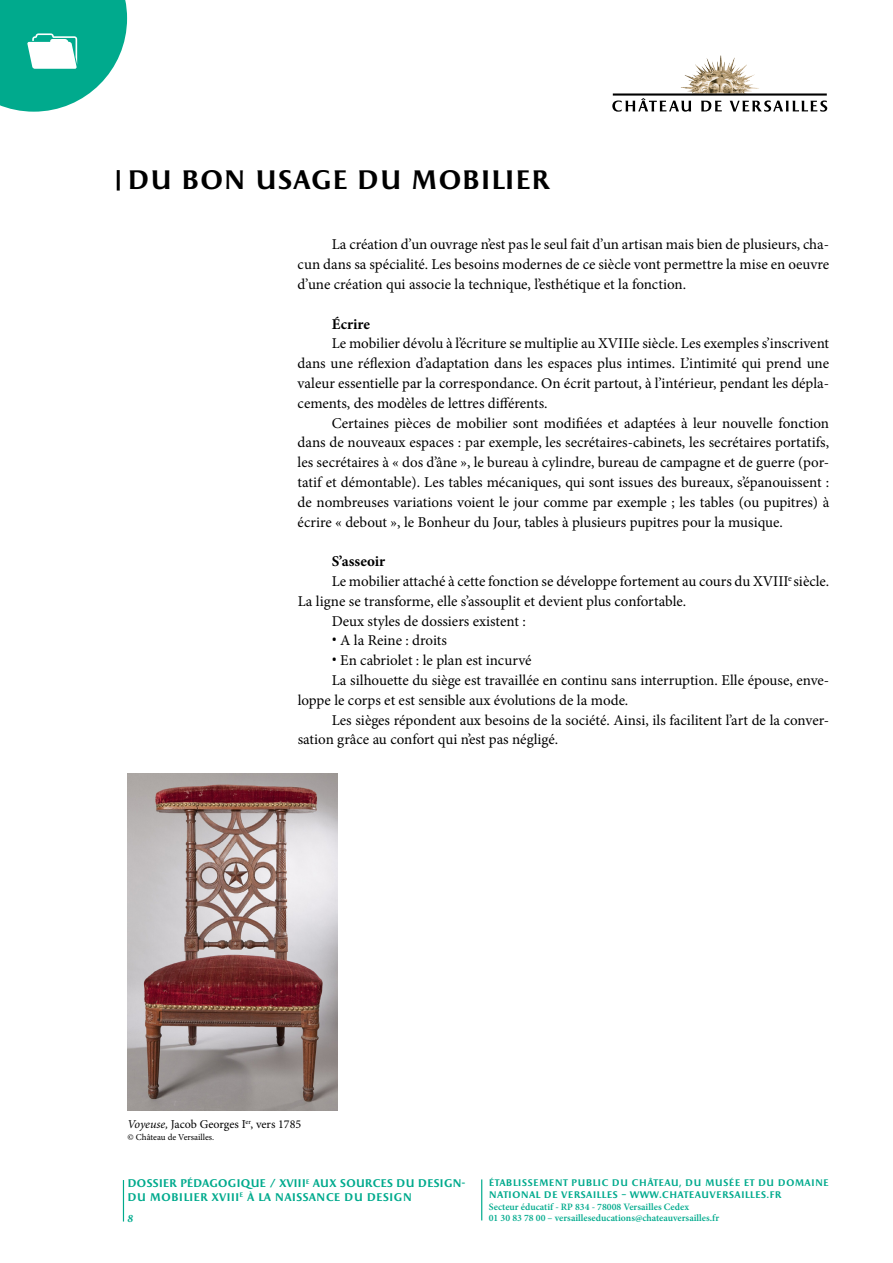
<style>
.page{position:relative;width:893px;height:1263px;background:#fff}
.page>*{position:absolute;margin:0;border:0;box-sizing:border-box;transform-origin:0 0}
.t1{font:700 27px "Apollon";color:#000}
.t2{font:15px/19.8px "Minion Pro";color:#000;text-align:justify}
.t3{font:700 15px "Minion Pro";color:#000}
.t4{font:12px "Minion Pro";color:#000}
.t5{font:700 11.25px/13.5px "Apollon";letter-spacing:-.025em;color:#00aa8d}
.t6{font:italic 700 11.25px "Minion Pro";color:#00aa8d}
.t7{font:600 9.75px/11.7px "Minion Pro";color:#00aa8d}
.t8{font:700 9.6px/11.7px "Apollon";letter-spacing:.015em;color:#00aa8d}
.t9{font:9px "Minion Pro";color:#000}
.s1{font-family:"Roboto"}
.s2{font-style:italic}
</style>
<div class="page">
<img style="left:681px;top:55px;width:78px;height:38px">
<svg style="left:612px;top:93px;width:215px;height:19px"></svg>
<svg style="left:0;top:0;width:127px;height:112px"></svg>
<hr style="left:117px;top:170px;width:3px;height:21px;background:#000">
<hr style="left:481px;top:1179px;width:1px;height:41px;background:#00aa8d">
<hr style="left:123px;top:1180px;width:1px;height:41px;background:#00aa8d">
<img style="left:128px;top:774px;width:210px;height:336px">
<h1 class="t1" style="left:127px;top:164px;width:424px">DU BON USAGE DU MOBILIER</h1>
<p class="t2" style="left:298px;top:235px;width:533px;text-indent:34px">La création d’un ouvrage n’est pas le seul fait d’un artisan mais bien de plusieurs, cha&shy;cun dans sa spécialité. Les besoins modernes de ce siècle vont permettre la mise en oeuvre d’une création qui associe la technique, l’esthétique et la fonction.</p>
<p class="t3" style="left:332px;top:313px;width:40px">Écrire</p>
<p class="t2" style="left:298px;top:334px;width:533px;text-indent:34px">Le mobilier dévolu à l’écriture se multiplie au XVIIIe siècle. Les exemples s’inscrivent dans une réflexion d’adaptation dans les espaces plus intimes. L’intimité qui prend une valeur essentielle par la correspondance. On écrit partout, à l’intérieur, pendant les dépla&shy;cements, des modèles de lettres différents.</p>
<p class="t2" style="left:298px;top:413px;width:533px;text-indent:34px">Certaines pièces de mobilier sont modifiées et adaptées à leur nouvelle fonction dans de nouveaux espaces : par exemple, les secrétaires-cabinets, les secrétaires portatifs, les secrétaires à « dos d’âne », le bureau à cylindre, bureau de campagne et de guerre (por&shy;tatif et démontable). Les tables mécaniques, qui sont issues des bureaux, s’épanouissent : de nombreuses variations voient le jour comme par exemple ; les tables (ou pupitres) à écrire « debout », le Bonheur du Jour, tables à plusieurs pupitres pour la musique.</p>
<p class="t3" style="left:332px;top:551px;width:55px">S’asseoir</p>
<p class="t2" style="left:332px;top:571px;width:499px">Le mobilier attaché à cette fonction se développe fortement au cours du XVIII<sup>e</sup> siècle.</p>
<p class="t2" style="left:298px;top:591px;width:390px">La ligne se transforme, elle s’assouplit et devient plus confortable.</p>
<p class="t2" style="left:332px;top:611px;width:196px">Deux styles de dossiers existent :</p>
<p class="t2" style="left:332px;top:631px;width:117px"><span class="s1">•</span> A la Reine : droits</p>
<p class="t2" style="left:332px;top:650px;width:201px"><span class="s1">•</span> En cabriolet : le plan est incurvé</p>
<p class="t2" style="left:332px;top:670px;width:499px">La silhouette du siège est travaillée en continu sans interruption. Elle épouse, enve-</p>
<p class="t2" style="left:298px;top:690px;width:332px">loppe le corps et est sensible aux évolutions de la mode.</p>
<p class="t2" style="left:332px;top:710px;width:499px">Les sièges répondent aux besoins de la société. Ainsi, ils facilitent l’art de la conver-</p>
<p class="t2" style="left:298px;top:730px;width:262px">sation grâce au confort qui n’est pas négligé.</p>
<p class="t4" style="left:128px;top:1116px;width:175px"><span class="s2">Voyeuse,</span> Jacob Georges I<sup>er</sup>, vers 1785</p>
<p class="t9" style="left:128px;top:1131px;width:88px">© Château de Versailles.</p>
<p class="t5" style="left:128px;top:1177px;width:340px">DOSSIER PÉDAGOGIQUE / XVIII<sup>E</sup> AUX SOURCES DU DESIGN-<br>DU MOBILIER XVIII<sup>E</sup> À LA NAISSANCE DU DESIGN</p>
<p class="t6" style="left:128px;top:1210px;width:7px">8</p>
<p class="t8" style="left:489px;top:1178px;width:342px">ÉTABLISSEMENT PUBLIC DU CHÂTEAU, DU MUSÉE ET DU DOMAINE<br>NATIONAL DE VERSAILLES – WWW.CHATEAUVERSAILLES.FR</p>
<p class="t7" style="left:489px;top:1200px;width:232px">Secteur éducatif - RP 834 - 78008 Versailles Cedex<br>01 30 83 78 00 – versailleseducations@chateauversailles.fr</p>
</div>
